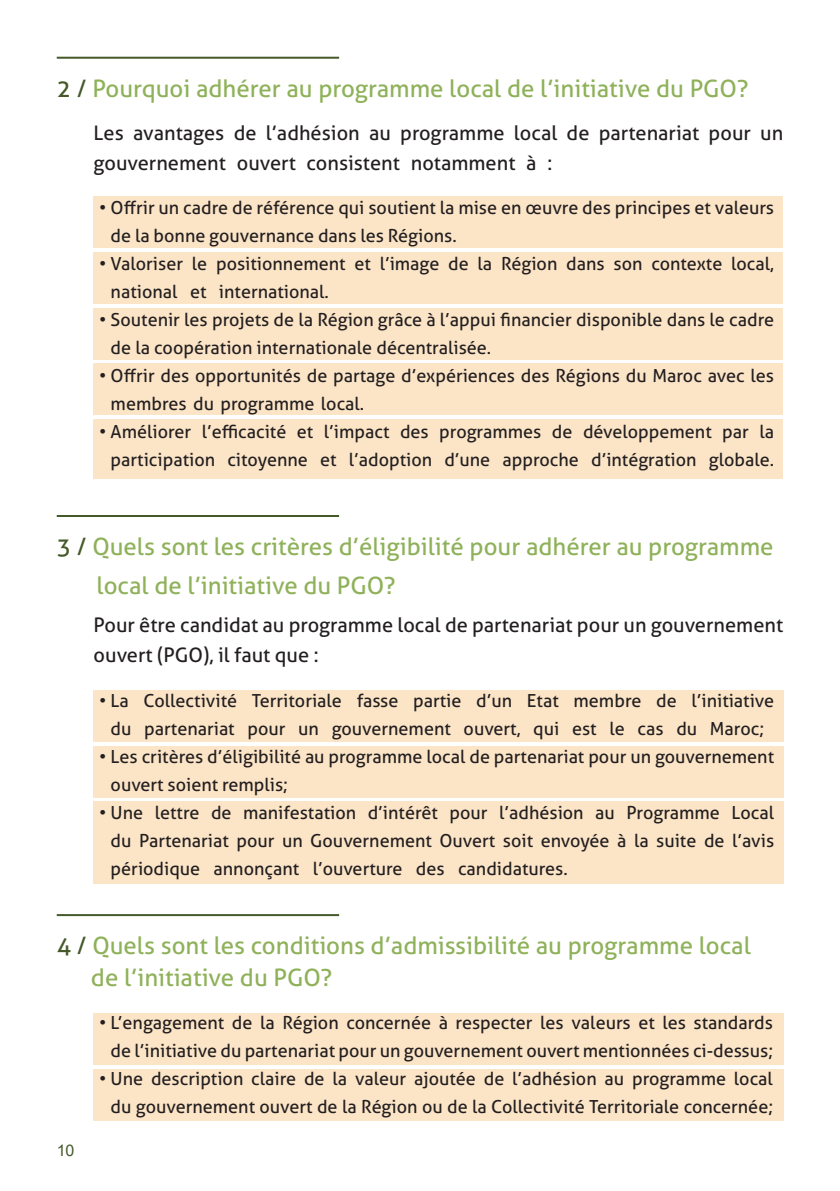
<style>
.page{position:relative;width:840px;height:1191px;background:#fff}
.page>*{position:absolute;margin:0;border:0;box-sizing:border-box;transform-origin:0 0}
.t1{font:24px "Aller";color:#8eb159}
.t2{font:20px/30px "Aller";color:#231f20}
.t3{font:18px/28px "Aller";color:#231f20}
.t4{font:16px "Arial";color:#45592b}
.s1{color:#45592b}
</style>
<div class="page">
<div style="left:94px;top:252px;width:688px;height:52px;background:#fce5c7"></div>
<div style="left:93px;top:746px;width:689px;height:51px;background:#fce5c7"></div>
<div style="left:93px;top:1069px;width:689px;height:51px;background:#fce5c7"></div>
<div style="left:94px;top:364px;width:688px;height:51px;background:#fce5c7"></div>
<div style="left:94px;top:419px;width:688px;height:59px;background:#fce5c7"></div>
<div style="left:94px;top:197px;width:688px;height:51px;background:#fce5c7"></div>
<div style="left:93px;top:690px;width:689px;height:52px;background:#fce5c7"></div>
<div style="left:93px;top:1013px;width:689px;height:51px;background:#fce5c7"></div>
<div style="left:94px;top:308px;width:688px;height:51px;background:#fce5c7"></div>
<div style="left:93px;top:801px;width:689px;height:82px;background:#fce5c7"></div>
<hr style="left:57px;top:57px;width:282px;height:2px;background:#45592b">
<hr style="left:57px;top:515px;width:282px;height:2px;background:#45592b">
<hr style="left:57px;top:914px;width:282px;height:2px;background:#45592b">
<p class="t1" style="left:57px;top:74px;width:692px"><span class="s1">2 /</span> Pourquoi adhérer au programme local de l’initiative du PGO?</p>
<p class="t2" style="left:94px;top:118px;width:690px">Les avantages de l’adhésion au programme local de partenariat pour un gouvernement ouvert consistent notamment à :</p>
<p class="t3" style="left:111px;top:193px;width:664px;text-indent:-11px">• Offrir un cadre de référence qui soutient la mise en œuvre des principes et valeurs de la bonne gouvernance dans les Régions.</p>
<p class="t3" style="left:111px;top:249px;width:664px;text-indent:-11px">• Valoriser le positionnement et l’image de la Région dans son contexte local, national et international.</p>
<p class="t3" style="left:111px;top:305px;width:664px;text-indent:-11px">• Soutenir les projets de la Région grâce à l’appui financier disponible dans le cadre de la coopération internationale décentralisée.</p>
<p class="t3" style="left:111px;top:361px;width:664px;text-indent:-11px">• Offrir des opportunités de partage d’expériences des Régions du Maroc avec les membres du programme local.</p>
<p class="t3" style="left:99px;top:417px;width:676px;text-align:right">• Améliorer l’efficacité et l’impact des programmes de développement par la participation citoyenne et l’adoption d’une approche d’intégration globale.</p>
<p class="t1" style="left:57px;top:532px;width:718px"><span class="s1">3 /</span> Quels sont les critères d’éligibilité pour adhérer au programme</p>
<p class="t1" style="left:97px;top:570px;width:300px">local de l’initiative du PGO?</p>
<p class="t2" style="left:94px;top:610px;width:690px">Pour être candidat au programme local de partenariat pour un gouvernement ouvert (PGO), il faut que :</p>
<p class="t3" style="left:99px;top:686px;width:676px;text-align:center">• La Collectivité Territoriale fasse partie d’un Etat membre de l’initiative du partenariat pour un gouvernement ouvert, qui est le cas du Maroc;</p>
<p class="t3" style="left:111px;top:742px;width:664px;text-indent:-11px">• Les critères d’éligibilité au programme local de partenariat pour un gouvernement ouvert soient remplis;</p>
<p class="t3" style="left:111px;top:798px;width:664px;text-align:justify;text-indent:-11px">• Une lettre de manifestation d’intérêt pour l’adhésion au Programme Local du Partenariat pour un Gouvernement Ouvert soit envoyée à la suite de l’avis périodique annonçant l’ouverture des candidatures.</p>
<p class="t1" style="left:57px;top:931px;width:695px"><span class="s1">4 /</span> Quels sont les conditions d’admissibilité au programme local</p>
<p class="t1" style="left:91px;top:963px;width:243px">de l’initiative du PGO?</p>
<p class="t4" style="left:57px;top:1139px;width:19px">10</p>
<p class="t3" style="left:99px;top:1008px;width:675px;text-align:right">• L’engagement de la Région concernée à respecter les valeurs et les standards de l’initiative du partenariat pour un gouvernement ouvert mentionnées ci-dessus;</p>
<p class="t3" style="left:99px;top:1064px;width:674px;text-align:right">• Une description claire de la valeur ajoutée de l’adhésion au programme local du gouvernement ouvert de la Région ou de la Collectivité Territoriale concernée;</p>
</div>
